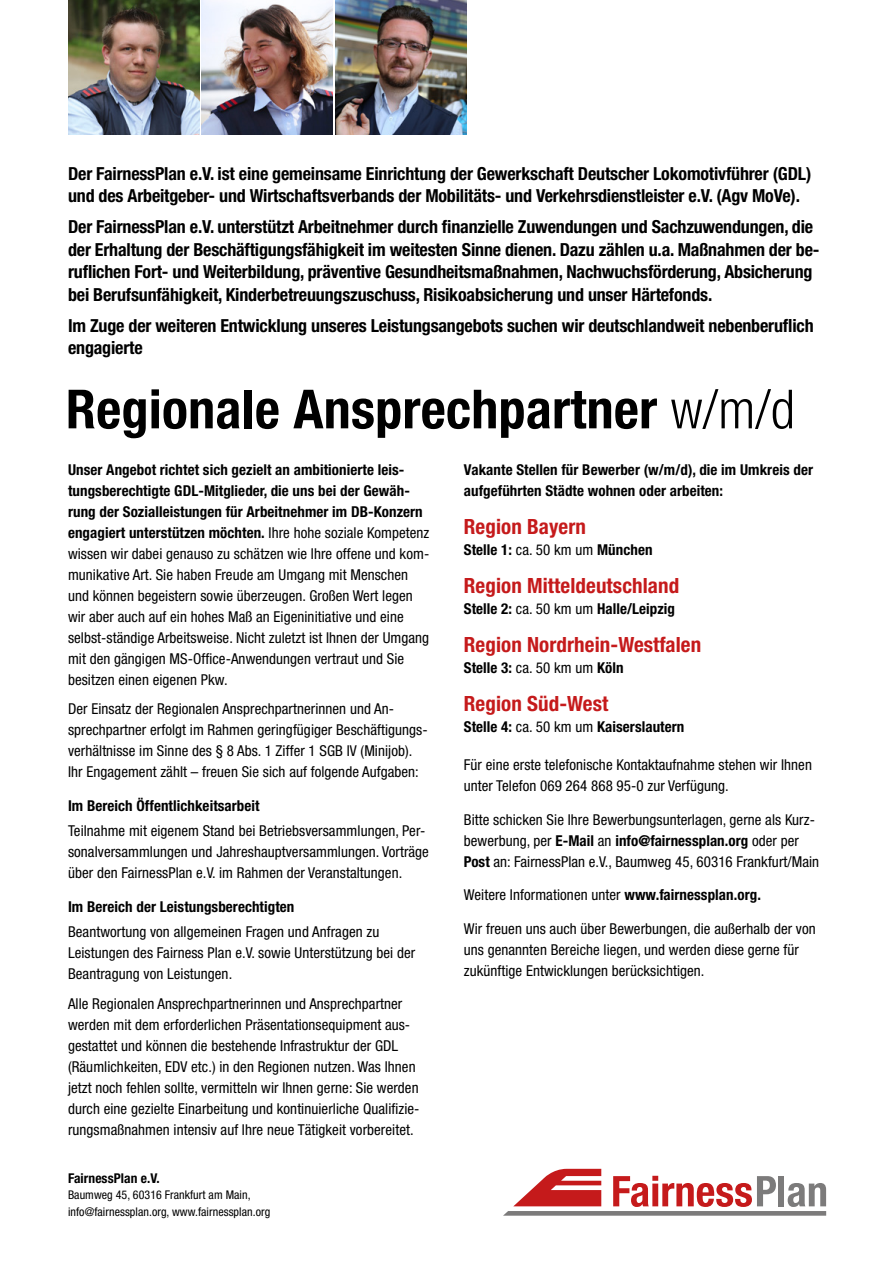
<style>
.page{position:relative;width:893px;height:1263px;background:#fff}
.page>*{position:absolute;margin:0;border:0;box-sizing:border-box;transform-origin:0 0}
.t1{font:700 condensed 54px "Helvetica Neue";letter-spacing:.005em;color:#000}
.t2{font:700 condensed 21px "Helvetica Neue";letter-spacing:.005em;color:#c51a1b}
.t3{font:700 condensed 18px/22.5px "Helvetica Neue";letter-spacing:-.01em;color:#000}
.t4{font:condensed 15px/21px "Helvetica Neue";letter-spacing:.005em;color:#000}
.t5{font:700 condensed 15px/21px "Helvetica Neue";letter-spacing:.005em;color:#000}
.t6{font:700 condensed 13.5px "Helvetica Neue";letter-spacing:.005em;color:#000}
.t7{font:condensed 12px/16.5px "Helvetica Neue";letter-spacing:.005em;color:#000}
.s1{font-weight:300}
.s2{font-weight:700}
.s3{font-weight:400}
</style>
<div class="page">
<img style="left:335px;top:0;width:132px;height:134px">
<img style="left:202px;top:0;width:131px;height:134px">
<img style="left:68px;top:0;width:131px;height:134px">
<svg style="left:503px;top:1169px;width:323px;height:47px"></svg>
<p class="t3" style="left:68px;top:162px;width:745px">Der FairnessPlan e.V. ist eine gemeinsame Einrichtung der Gewerkschaft Deutscher Lokomotivführer (GDL) und des Arbeitgeber- und Wirtschaftsverbands der Mobilitäts- und Verkehrsdienstleister e.V. (Agv MoVe).</p>
<p class="t3" style="left:68px;top:215px;width:753px">Der FairnessPlan e.V. unterstützt Arbeitnehmer durch finanzielle Zuwendungen und Sachzuwendungen, die der Erhaltung der Beschäftigungsfähigkeit im weitesten Sinne dienen. Dazu zählen u.a. Maßnahmen der be&shy;ruflichen Fort- und Weiterbildung, präventive Gesundheitsmaßnahmen, Nachwuchsförderung, Absicherung bei Berufsunfähigkeit, Kinderbetreuungszuschuss, Risikoabsicherung und unser Härtefonds.</p>
<p class="t3" style="left:68px;top:314px;width:747px">Im Zuge der weiteren Entwicklung unseres Leistungsangebots suchen wir deutschlandweit nebenberuflich engagierte</p>
<h1 class="t1" style="left:66px;top:376px;width:730px">Regionale Ansprechpartner <span class="s1">w/m/d</span></h1>
<p class="t4" style="left:68px;top:459px;width:363px"><span class="s2">Unser Angebot richtet sich gezielt an ambitionierte leis&shy;tungsberechtigte GDL-Mitglieder, die uns bei der Gewäh&shy;rung der Sozialleistungen für Arbeitnehmer im DB-Konzern engagiert unterstützen möchten.</span> Ihre hohe soziale Kompetenz wissen wir dabei genauso zu schätzen wie Ihre offene und kom&shy;munikative Art. Sie haben Freude am Umgang mit Menschen und können begeistern sowie überzeugen. Großen Wert legen wir aber auch auf ein hohes Maß an Eigeninitiative und eine selbst-ständige Arbeitsweise. Nicht zuletzt ist Ihnen der Umgang mit den gängigen MS-Office-Anwendungen vertraut und Sie besitzen einen eigenen Pkw.</p>
<p class="t4" style="left:68px;top:698px;width:361px">Der Einsatz der Regionalen Ansprechpartnerinnen und An&shy;sprechpartner erfolgt im Rahmen geringfügiger Beschäftigungs&shy;verhältnisse im Sinne des § 8 Abs. 1 Ziffer 1 SGB IV (Minijob).<br>Ihr Engagement zählt – freuen Sie sich auf folgende Aufgaben:</p>
<p class="t5" style="left:68px;top:795px;width:193px">Im Bereich Öffentlichkeitsarbeit</p>
<p class="t4" style="left:68px;top:820px;width:362px">Teilnahme mit eigenem Stand bei Betriebsversammlungen, Per&shy;sonalversammlungen und Jahreshauptversammlungen. Vorträge über den FairnessPlan e.V. im Rahmen der Veranstaltungen.</p>
<p class="t5" style="left:68px;top:896px;width:228px">Im Bereich der Leistungsberechtigten</p>
<p class="t4" style="left:68px;top:921px;width:349px">Beantwortung von allgemeinen Fragen und Anfragen zu<br>Leistungen des Fairness Plan e.V. sowie Unterstützung bei der<br>Beantragung von Leistungen.</p>
<p class="t4" style="left:68px;top:993px;width:353px">Alle Regionalen Ansprechpartnerinnen und Ansprechpartner werden mit dem erforderlichen Präsentationsequipment aus&shy;gestattet und können die bestehende Infrastruktur der GDL (Räumlichkeiten, EDV etc.) in den Regionen nutzen. Was Ihnen jetzt noch fehlen sollte, vermitteln wir Ihnen gerne: Sie werden durch eine gezielte Einarbeitung und kontinuierliche Qualifizie&shy;rungsmaßnahmen intensiv auf Ihre neue Tätigkeit vorbereitet.</p>
<p class="t6" style="left:68px;top:1170px;width:93px">FairnessPlan e.V.</p>
<p class="t7" style="left:68px;top:1187px;width:204px">Baumweg 45, 60316 Frankfurt am Main, info@fairnessplan.org, www.fairnessplan.org</p>
<p class="t5" style="left:464px;top:459px;width:351px">Vakante Stellen für Bewerber (w/m/d), die im Umkreis der aufgeführten Städte wohnen oder arbeiten:</p>
<h2 class="t2" style="left:464px;top:514px;width:124px">Region Bayern</h2>
<p class="t5" style="left:464px;top:539px;width:190px">Stelle 1: <span class="s3">ca. 50 km um</span> München</p>
<h2 class="t2" style="left:464px;top:573px;width:217px">Region Mitteldeutschland</h2>
<p class="t5" style="left:464px;top:598px;width:213px">Stelle 2: <span class="s3">ca. 50 km um</span> Halle/Leipzig</p>
<h2 class="t2" style="left:464px;top:632px;width:239px">Region Nordrhein-Westfalen</h2>
<p class="t5" style="left:464px;top:657px;width:161px">Stelle 3: <span class="s3">ca. 50 km um</span> Köln</p>
<h2 class="t2" style="left:464px;top:691px;width:146px">Region Süd-West</h2>
<p class="t5" style="left:464px;top:716px;width:222px">Stelle 4: <span class="s3">ca. 50 km um</span> Kaiserslautern</p>
<p class="t4" style="left:464px;top:754px;width:350px">Für eine erste telefonische Kontaktaufnahme stehen wir Ihnen unter Telefon 069 264 868 95-0 zur Verfügung.</p>
<p class="t4" style="left:464px;top:809px;width:357px">Bitte schicken Sie Ihre Bewerbungsunterlagen, gerne als Kurz&shy;bewerbung, per <span class="s2">E-Mail</span> an <span class="s2">info@fairnessplan.org</span> oder per<br><span class="s2">Post</span> an: FairnessPlan e.V., Baumweg 45, 60316 Frankfurt/Main</p>
<p class="t4" style="left:464px;top:884px;width:299px">Weitere Informationen unter <span class="s2">www.fairnessplan.org.</span></p>
<p class="t4" style="left:464px;top:918px;width:353px">Wir freuen uns auch über Bewerbungen, die außerhalb der von uns genannten Bereiche liegen, und werden diese gerne für zukünftige Entwicklungen berücksichtigen.</p>
</div>
